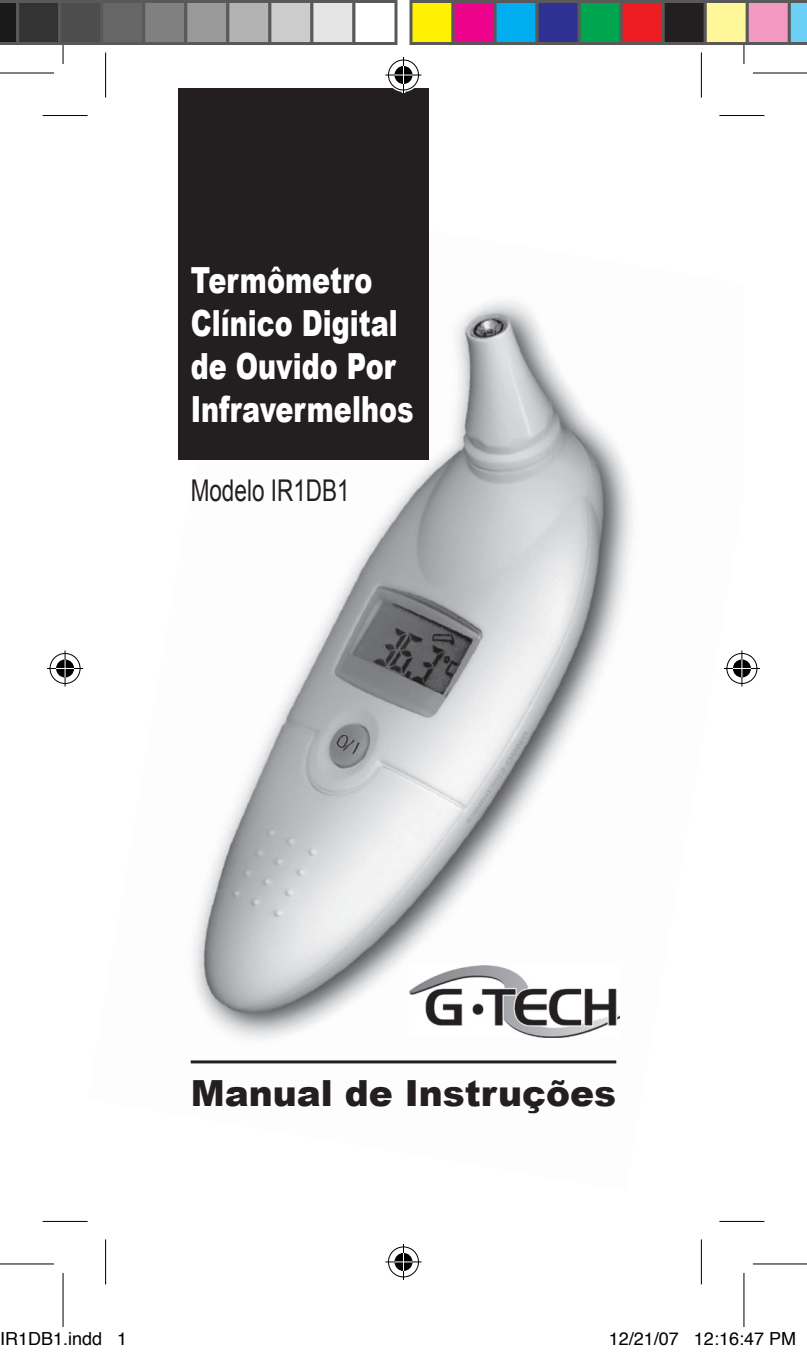
<style>
.page{position:relative;width:807px;height:1354px;background:#fff}
.page>*{position:absolute;margin:0;border:0;box-sizing:border-box;transform-origin:0 0}
.t1{font:900 36px/43.2px "Arial";color:#fff;scale:.75 1}
.t2{font:900 36px "Arial";color:#231f20}
.t3{font:30px "Arial";color:#231f20;scale:.75 1}
.t4{font:18px "Helvetica";color:#000}
</style>
<div class="page">
<img style="left:178px;top:198px;width:565px;height:866px">
<hr style="left:191px;top:1060px;width:425px;height:3px;background:#231f20">
<div style="left:179px;top:88px;width:250px;height:372px;background:#231f20"></div>
<img style="left:409px;top:965px;width:210px;height:72px">
<svg style="left:43px;top:1220px;width:45px;height:1px"></svg>
<svg style="left:719px;top:1220px;width:45px;height:1px"></svg>
<svg style="left:701px;top:52px;width:1px;height:46px"></svg>
<svg style="left:701px;top:1239px;width:1px;height:45px"></svg>
<hr style="left:43px;top:115px;width:45px;height:1px;background:#000">
<hr style="left:719px;top:115px;width:45px;height:1px;background:#000">
<hr style="left:43px;top:1221px;width:45px;height:1px;background:#000">
<hr style="left:719px;top:1221px;width:45px;height:1px;background:#000">
<hr style="left:105px;top:52px;width:1px;height:46px;background:#000">
<hr style="left:105px;top:1239px;width:1px;height:45px;background:#000">
<hr style="left:700px;top:52px;width:1px;height:46px;background:#000">
<hr style="left:700px;top:1239px;width:1px;height:45px;background:#000">
<svg style="left:0;top:73px;width:54px;height:1px"></svg>
<svg style="left:753px;top:73px;width:53px;height:1px"></svg>
<svg style="left:744px;top:45px;width:1px;height:19px"></svg>
<svg style="left:744px;top:1273px;width:1px;height:53px"></svg>
<hr style="left:0;top:72px;width:54px;height:1px;background:#000">
<hr style="left:752px;top:72px;width:54px;height:1px;background:#000">
<hr style="left:0;top:1263px;width:54px;height:1px;background:#000">
<hr style="left:752px;top:1263px;width:54px;height:1px;background:#000">
<hr style="left:62px;top:10px;width:2px;height:54px;background:#000">
<hr style="left:62px;top:1273px;width:2px;height:54px;background:#000">
<hr style="left:743px;top:10px;width:1px;height:54px;background:#000">
<hr style="left:743px;top:1273px;width:1px;height:54px;background:#000">
<div style="left:386px;top:58px;width:34px;height:34px;border:4px solid #fff;border-radius:50%"></div>
<hr style="left:385px;top:73px;width:36px;height:4px;background:#fff">
<svg style="left:401px;top:58px;width:4px;height:35px"></svg>
<div style="left:392px;top:64px;width:22px;height:22px;border:4px solid #fff;border-radius:50%"></div>
<div style="left:388px;top:60px;width:31px;height:30px;border:1px solid #000;border-radius:50%"></div>
<hr style="left:385px;top:74px;width:36px;height:2px;background:#000">
<hr style="left:403px;top:57px;width:1px;height:36px;background:#000">
<svg style="left:394px;top:66px;width:18px;height:18px"></svg>
<div style="left:386px;top:1245px;width:34px;height:33px;border:4px solid #fff;border-radius:50%"></div>
<hr style="left:385px;top:1260px;width:36px;height:3px;background:#fff">
<hr style="left:401px;top:1244px;width:4px;height:36px;background:#fff">
<div style="left:392px;top:1251px;width:22px;height:21px;border:4px solid #fff;border-radius:50%"></div>
<div style="left:388px;top:1246px;width:31px;height:31px;border:1px solid #000;border-radius:50%"></div>
<hr style="left:385px;top:1261px;width:36px;height:1px;background:#000">
<hr style="left:403px;top:1244px;width:1px;height:36px;background:#000">
<svg style="left:394px;top:1253px;width:18px;height:18px"></svg>
<div style="left:48px;top:651px;width:34px;height:34px;border:4px solid #fff;border-radius:50%"></div>
<svg style="left:48px;top:666px;width:34px;height:4px"></svg>
<svg style="left:63px;top:650px;width:4px;height:36px"></svg>
<div style="left:54px;top:657px;width:22px;height:22px;border:4px solid #fff;border-radius:50%"></div>
<div style="left:50px;top:653px;width:30px;height:31px;border:1px solid #000;border-radius:50%"></div>
<hr style="left:47px;top:668px;width:36px;height:1px;background:#000">
<hr style="left:65px;top:650px;width:1px;height:36px;background:#000">
<svg style="left:56px;top:659px;width:18px;height:18px"></svg>
<div style="left:724px;top:651px;width:34px;height:34px;border:4px solid #fff;border-radius:50%"></div>
<hr style="left:723px;top:666px;width:36px;height:4px;background:#fff">
<svg style="left:739px;top:650px;width:4px;height:36px"></svg>
<div style="left:730px;top:657px;width:22px;height:22px;border:4px solid #fff;border-radius:50%"></div>
<div style="left:726px;top:653px;width:31px;height:31px;border:1px solid #000;border-radius:50%"></div>
<hr style="left:723px;top:668px;width:36px;height:1px;background:#000">
<hr style="left:741px;top:650px;width:1px;height:36px;background:#000">
<svg style="left:732px;top:659px;width:18px;height:18px"></svg>
<svg style="left:0;top:0;width:16px;height:45px"></svg>
<div style="left:18px;top:2px;width:42px;height:42px;background:#333"></div>
<div style="left:16px;top:0;width:45px;height:45px;border:3px solid #595959"></div>
<div style="left:60px;top:2px;width:42px;height:42px;background:#4d4d4d"></div>
<div style="left:58px;top:0;width:45px;height:45px;border:3px solid #595959"></div>
<div style="left:102px;top:2px;width:42px;height:42px;background:#666"></div>
<div style="left:100px;top:0;width:45px;height:45px;border:3px solid #595959"></div>
<div style="left:144px;top:2px;width:42px;height:42px;background:#808080"></div>
<div style="left:142px;top:0;width:45px;height:45px;border:3px solid #595959"></div>
<div style="left:186px;top:2px;width:42px;height:42px;background:#999"></div>
<div style="left:184px;top:0;width:45px;height:45px;border:3px solid #595959"></div>
<div style="left:228px;top:2px;width:42px;height:42px;background:#b3b3b3"></div>
<div style="left:226px;top:0;width:45px;height:45px;border:3px solid #595959"></div>
<div style="left:270px;top:2px;width:42px;height:42px;background:#ccc"></div>
<div style="left:268px;top:0;width:45px;height:45px;border:3px solid #595959"></div>
<div style="left:312px;top:2px;width:42px;height:42px;background:#e5e5e5"></div>
<div style="left:310px;top:0;width:45px;height:45px;border:3px solid #595959"></div>
<div style="left:352px;top:0;width:45px;height:45px;border:3px solid #595959"></div>
<div style="left:411px;top:2px;width:42px;height:42px;background:#fff101"></div>
<div style="left:409px;top:0;width:45px;height:45px;border:3px solid #595959"></div>
<div style="left:453px;top:2px;width:42px;height:42px;background:#ed028c"></div>
<div style="left:451px;top:0;width:45px;height:45px;border:3px solid #595959"></div>
<div style="left:495px;top:2px;width:42px;height:42px;background:#00aeef"></div>
<div style="left:493px;top:0;width:45px;height:45px;border:3px solid #595959"></div>
<div style="left:537px;top:2px;width:42px;height:42px;background:#2e3092"></div>
<div style="left:535px;top:0;width:45px;height:45px;border:3px solid #595959"></div>
<div style="left:579px;top:2px;width:42px;height:42px;background:#00a54f"></div>
<div style="left:577px;top:0;width:45px;height:45px;border:3px solid #595959"></div>
<div style="left:621px;top:2px;width:42px;height:42px;background:#ee1d23"></div>
<div style="left:619px;top:0;width:45px;height:45px;border:3px solid #595959"></div>
<div style="left:663px;top:2px;width:42px;height:42px;background:#231f20"></div>
<div style="left:661px;top:0;width:45px;height:45px;border:3px solid #595959"></div>
<div style="left:705px;top:2px;width:42px;height:42px;background:#fff79a"></div>
<div style="left:703px;top:0;width:45px;height:45px;border:3px solid #595959"></div>
<div style="left:747px;top:2px;width:42px;height:42px;background:#f499c2"></div>
<div style="left:745px;top:0;width:45px;height:45px;border:3px solid #595959"></div>
<svg style="left:787px;top:0;width:19px;height:45px"></svg>
<p class="t1" style="left:191px;top:258px;width:298px">Termômetro<br>Clínico Digital de Ouvido Por<br>Infravermelhos</p>
<p class="t3" style="left:191px;top:474px;width:213px">Modelo IR1DB1</p>
<p class="t2" style="left:191px;top:1073px;width:427px">Manual de Instruções</p>
<p class="t4" style="left:0;top:1323px;width:129px">IR1DB1.indd 1</p>
<p class="t4" style="left:608px;top:1323px;width:189px">12/21/07 12:16:47 PM</p>
</div>
